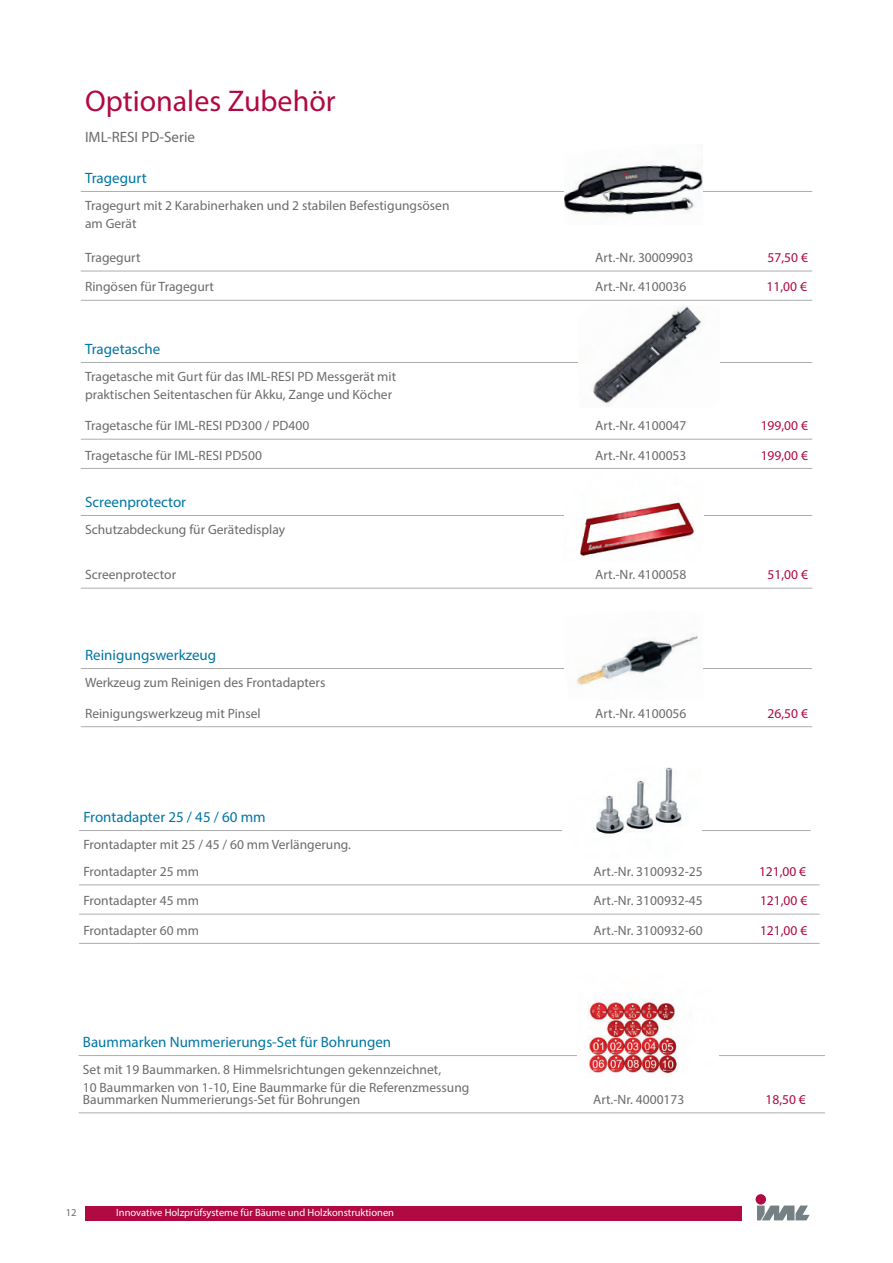
<style>
.page{position:relative;width:893px;height:1263px;background:#fff}
.page>*{position:absolute;margin:0;border:0;box-sizing:border-box;transform-origin:0 0}
.t1{font:30px "Myriad Pro";color:#b10941}
.t2{font:15px "Myriad Pro";color:#0076a3}
.t3{font:15px "Myriad Pro";color:#6b6b6b}
.t4{font:13.5px/18px "Myriad Pro";color:#6b6b6b}
.t5{font:13.5px "Myriad Pro";color:#b10941}
.t6{font:10.5px "Myriad Pro";color:#fff}
.t7{font:10.5px "Myriad Pro";color:#6b6b6b}
</style>
<div class="page">
<svg style="left:757px;top:1205px;width:53px;height:15px"></svg>
<div style="left:756px;top:1194px;width:10px;height:10px;background:#b10941;border-radius:50%"></div>
<div style="left:85px;top:1205px;width:657px;height:15px;background:#b10941"></div>
<hr style="left:81px;top:668px;width:731px;height:1px;background:#adadad">
<hr style="left:81px;top:515px;width:731px;height:1px;background:#adadad">
<hr style="left:81px;top:726px;width:731px;height:1px;background:#adadad">
<hr style="left:81px;top:588px;width:731px;height:1px;background:#adadad">
<hr style="left:81px;top:191px;width:731px;height:1px;background:#adadad">
<hr style="left:81px;top:271px;width:731px;height:1px;background:#adadad">
<hr style="left:81px;top:300px;width:731px;height:1px;background:#adadad">
<hr style="left:81px;top:362px;width:731px;height:1px;background:#adadad">
<hr style="left:81px;top:439px;width:731px;height:1px;background:#adadad">
<hr style="left:81px;top:468px;width:731px;height:1px;background:#adadad">
<img style="left:564px;top:635px;width:139px;height:50px">
<img style="left:564px;top:502px;width:139px;height:57px">
<img style="left:564px;top:164px;width:139px;height:51px">
<img style="left:578px;top:305px;width:142px;height:101px">
<hr style="left:79px;top:1055px;width:746px;height:1px;background:#adadad">
<hr style="left:79px;top:1112px;width:746px;height:1px;background:#adadad">
<div style="left:577px;top:960px;width:142px;height:118px;background:#fff"></div>
<img style="left:588px;top:999px;width:91px;height:75px">
<hr style="left:79px;top:830px;width:731px;height:1px;background:#adadad">
<hr style="left:79px;top:884px;width:741px;height:1px;background:#adadad">
<hr style="left:79px;top:914px;width:741px;height:1px;background:#adadad">
<hr style="left:79px;top:943px;width:741px;height:1px;background:#adadad">
<img style="left:563px;top:767px;width:138px;height:67px">
<h1 class="t1" style="left:85px;top:82px;width:252px">Optionales Zubehör</h1>
<p class="t3" style="left:85px;top:128px;width:112px">IML-RESI PD-Serie</p>
<p class="t2" style="left:85px;top:168px;width:63px">Tragegurt</p>
<p class="t4" style="left:85px;top:196px;width:366px">Tragegurt mit 2 Karabinerhaken und 2 stabilen Befestigungsösen am Gerät</p>
<p class="t4" style="left:85px;top:248px;width:57px">Tragegurt</p>
<p class="t4" style="left:595px;top:248px;width:100px">Art.-Nr. 30009903</p>
<p class="t5" style="left:768px;top:249px;width:42px">57,50 €</p>
<p class="t4" style="left:85px;top:278px;width:131px">Ringösen für Tragegurt</p>
<p class="t4" style="left:595px;top:278px;width:93px">Art.-Nr. 4100036</p>
<p class="t5" style="left:767px;top:279px;width:42px">11,00 €</p>
<p class="t2" style="left:85px;top:339px;width:77px">Tragetasche</p>
<p class="t4" style="left:85px;top:367px;width:313px">Tragetasche mit Gurt für das IML-RESI PD Messgerät mit praktischen Seitentaschen für Akku, Zange und Köcher</p>
<p class="t4" style="left:85px;top:417px;width:226px">Tragetasche für IML-RESI PD300 / PD400</p>
<p class="t4" style="left:595px;top:417px;width:93px">Art.-Nr. 4100047</p>
<p class="t5" style="left:761px;top:417px;width:49px">199,00 €</p>
<p class="t4" style="left:85px;top:446px;width:179px">Tragetasche für IML-RESI PD500</p>
<p class="t4" style="left:595px;top:446px;width:93px">Art.-Nr. 4100053</p>
<p class="t5" style="left:761px;top:447px;width:49px">199,00 €</p>
<p class="t2" style="left:85px;top:492px;width:103px">Screenprotector</p>
<p class="t4" style="left:85px;top:520px;width:202px">Schutzabdeckung für Gerätedisplay</p>
<p class="t4" style="left:85px;top:565px;width:93px">Screenprotector</p>
<p class="t4" style="left:595px;top:565px;width:93px">Art.-Nr. 4100058</p>
<p class="t5" style="left:768px;top:566px;width:42px">51,00 €</p>
<p class="t2" style="left:85px;top:645px;width:133px">Reinigungswerkzeug</p>
<p class="t4" style="left:85px;top:673px;width:242px">Werkzeug zum Reinigen des Frontadapters</p>
<p class="t4" style="left:85px;top:704px;width:177px">Reinigungswerkzeug mit Pinsel</p>
<p class="t4" style="left:595px;top:704px;width:93px">Art.-Nr. 4100056</p>
<p class="t5" style="left:768px;top:705px;width:42px">26,50 €</p>
<p class="t2" style="left:83px;top:807px;width:184px">Frontadapter 25 / 45 / 60 mm</p>
<p class="t4" style="left:83px;top:830px;width:269px;line-height:27.3px">Frontadapter mit 25 / 45 / 60 mm Verlängerung.<br>Frontadapter 25 mm</p>
<p class="t4" style="left:594px;top:862px;width:111px">Art.-Nr. 3100932-25</p>
<p class="t5" style="left:759px;top:863px;width:49px">121,00 €</p>
<p class="t4" style="left:83px;top:891px;width:117px">Frontadapter 45 mm</p>
<p class="t4" style="left:594px;top:891px;width:111px">Art.-Nr. 3100932-45</p>
<p class="t5" style="left:760px;top:892px;width:49px">121,00 €</p>
<p class="t4" style="left:83px;top:921px;width:117px">Frontadapter 60 mm</p>
<p class="t4" style="left:594px;top:921px;width:111px">Art.-Nr. 3100932-60</p>
<p class="t5" style="left:760px;top:922px;width:49px">121,00 €</p>
<p class="t2" style="left:83px;top:1032px;width:310px">Baummarken Nummerierungs-Set für Bohrungen</p>
<p class="t4" style="left:83px;top:1060px;width:388px">Set mit 19 Baummarken. 8 Himmelsrichtungen gekennzeichnet,<br>10 Baummarken von 1-10, Eine Baummarke für die Referenzmessung</p>
<p class="t4" style="left:83px;top:1090px;width:279px">Baummarken Nummerierungs-Set für Bohrungen</p>
<p class="t4" style="left:593px;top:1090px;width:93px">Art.-Nr. 4000173</p>
<p class="t5" style="left:765px;top:1091px;width:42px">18,50 €</p>
<p class="t7" style="left:66px;top:1206px;width:12px">12</p>
<p class="t6" style="left:116px;top:1206px;width:279px">Innovative Holzprüfsysteme für Bäume und Holzkonstruktionen</p>
</div>
